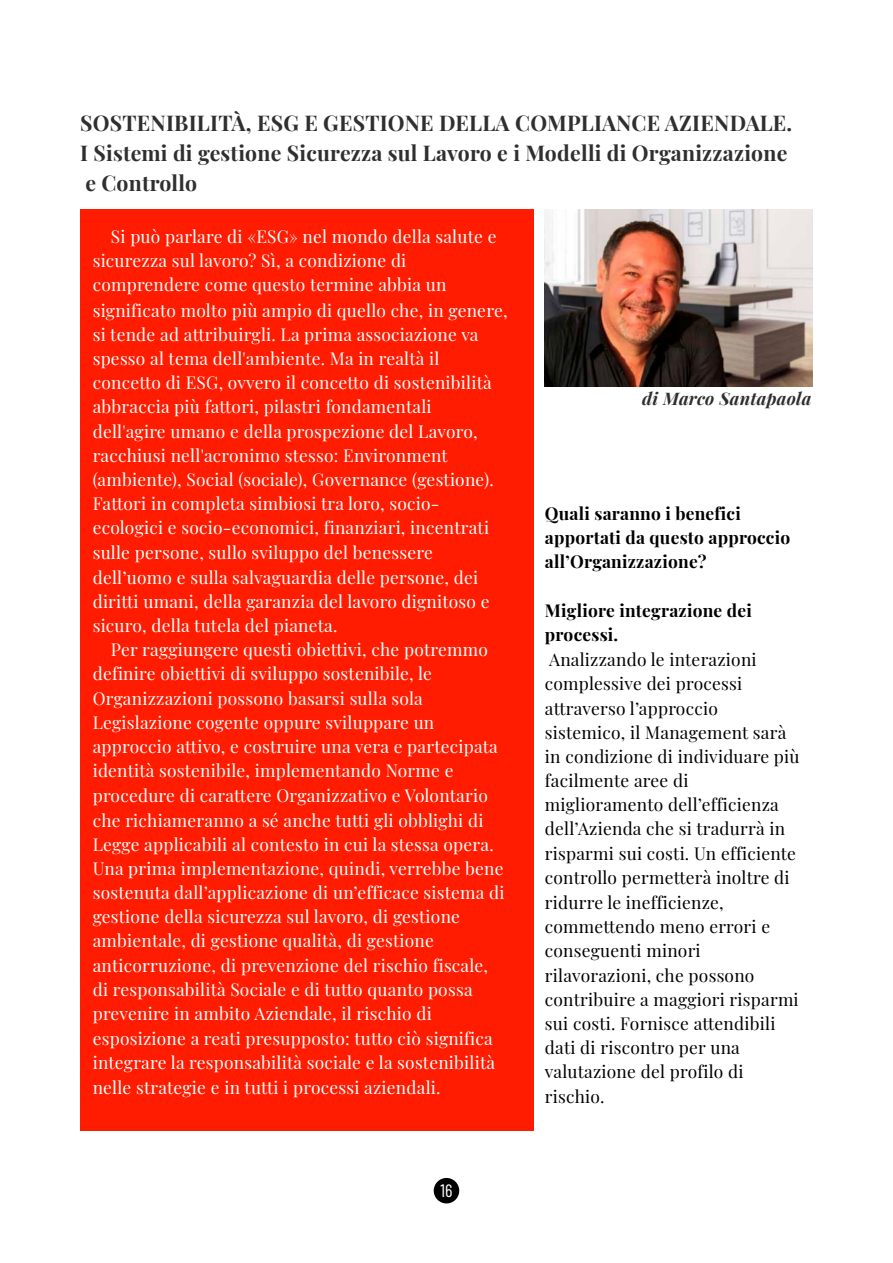
<style>
.page{position:relative;width:893px;height:1263px;background:#fff}
.page>*{position:absolute;margin:0;border:0;box-sizing:border-box;transform-origin:0 0}
.t1{font:700 21.15px/29.8px "Playfair Display";letter-spacing:.01em;color:#2f2f2f}
.t2{font:18px "Barlow Condensed";color:#fff}
.t3{font:17.4px/24.3px "Playfair Display";letter-spacing:.015em;color:#fff}
.t4{font:17.4px/24.3px "Playfair Display";letter-spacing:.015em;color:#000}
.t5{font:700 17.4px/24.2px "Playfair Display";letter-spacing:.015em;color:#000}
.t6{font:italic 700 17.4px "Playfair Display";letter-spacing:.015em;color:#2f2f2f}
</style>
<div class="page">
<div style="left:80px;top:209px;width:453px;height:922px;background:#ff1c00"></div>
<img style="left:545px;top:209px;width:268px;height:178px">
<div style="left:434px;top:1178px;width:25px;height:25px;background:#000;border-radius:50%"></div>
<p class="t1" style="left:80px;top:107px;width:714px">SOSTENIBILITÀ, ESG E GESTIONE DELLA COMPLIANCE AZIENDALE.<br>I Sistemi di gestione Sicurezza sul Lavoro e i Modelli di Organizzazione e Controllo</p>
<p class="t3" style="left:93px;top:223px;width:417px;text-indent:18px">Si può parlare di «ESG» nel mondo della salute e sicurezza sul lavoro? Sì, a condizione di comprendere come questo termine abbia un significato molto più ampio di quello che, in genere, si tende ad attribuirgli. La prima associazione va spesso al tema dell'ambiente. Ma in realtà il concetto di ESG, ovvero il concetto di sostenibilità abbraccia più fattori, pilastri fondamentali dell'agire umano e della prospezione del Lavoro, racchiusi nell'acronimo stesso: Environment (ambiente), Social (sociale), Governance (gestione).<br>Fattori in completa simbiosi tra loro, socio&shy;ecologici e socio-economici, finanziari, incentrati sulle persone, sullo sviluppo del benessere dell’uomo e sulla salvaguardia delle persone, dei diritti umani, della garanzia del lavoro dignitoso e sicuro, della tutela del pianeta.</p>
<p class="t3" style="left:93px;top:636px;width:413px;text-indent:18px">Per raggiungere questi obiettivi, che potremmo definire obiettivi di sviluppo sostenibile, le Organizzazioni possono basarsi sulla sola Legislazione cogente oppure sviluppare un approccio attivo, e costruire una vera e partecipata identità sostenibile, implementando Norme e procedure di carattere Organizzativo e Volontario che richiameranno a sé anche tutti gli obblighi di Legge applicabili al contesto in cui la stessa opera.<br>Una prima implementazione, quindi, verrebbe bene sostenuta dall’applicazione di un’efficace sistema di gestione della sicurezza sul lavoro, di gestione ambientale, di gestione qualità, di gestione anticorruzione, di prevenzione del rischio fiscale, di responsabilità Sociale e di tutto quanto possa prevenire in ambito Aziendale, il rischio di esposizione a reati presupposto: tutto ciò significa integrare la responsabilità sociale e la sostenibilità nelle strategie e in tutti i processi aziendali.</p>
<p class="t2" style="left:440px;top:1178px;width:13px">16</p>
<p class="t6" style="left:642px;top:385px;width:171px">di Marco Santapaola</p>
<p class="t5" style="left:545px;top:500px;width:247px">Quali saranno i benefici apportati da questo approccio all’Organizzazione?</p>
<p class="t5" style="left:545px;top:597px;width:209px">Migliore integrazione dei processi.</p>
<p class="t4" style="left:545px;top:645px;width:256px">Analizzando le interazioni complessive dei processi attraverso l’approccio sistemico, il Management sarà in condizione di individuare più facilmente aree di miglioramento dell’efficienza dell’Azienda che si tradurrà in risparmi sui costi. Un efficiente controllo permetterà inoltre di ridurre le inefficienze, commettendo meno errori e conseguenti minori rilavorazioni, che possono contribuire a maggiori risparmi sui costi. Fornisce attendibili dati di riscontro per una valutazione del profilo di rischio.</p>
</div>
